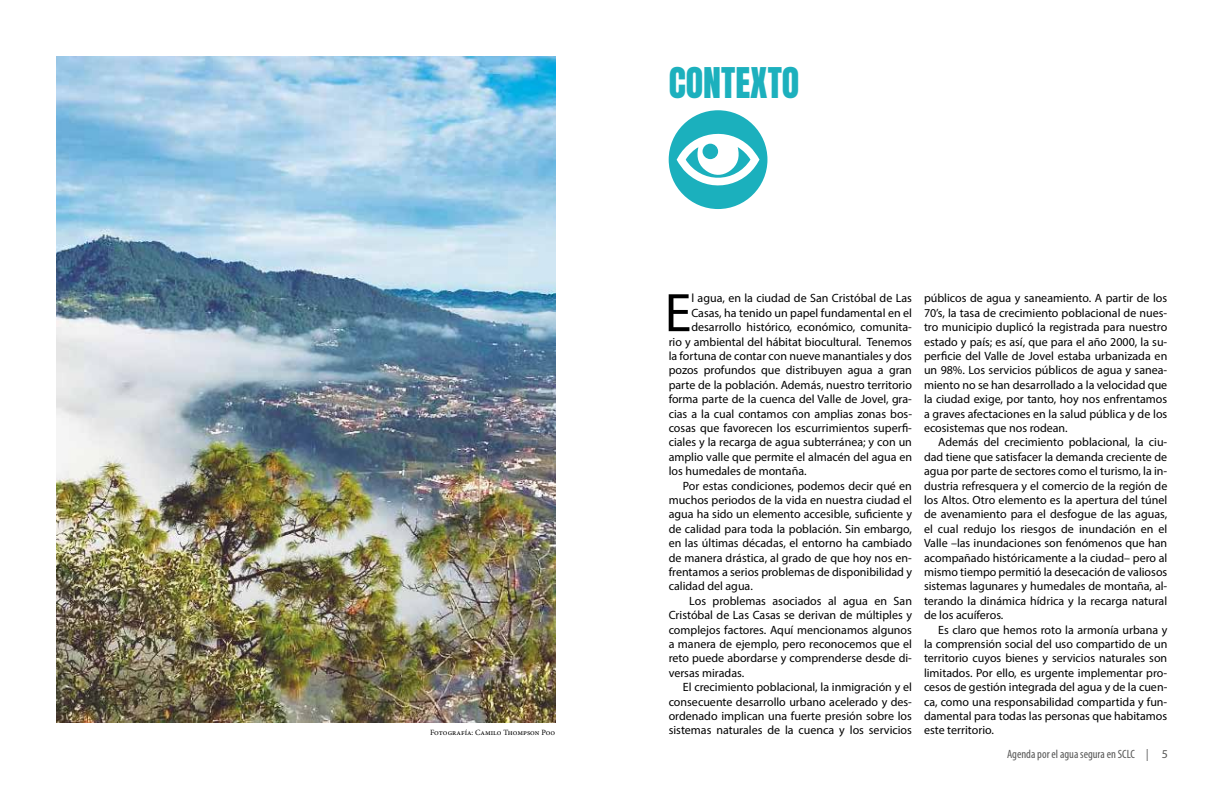
<style>
.page{position:relative;width:1224px;height:792px;background:#fff}
.page>*{position:absolute;margin:0;border:0;box-sizing:border-box;transform-origin:0 0}
.t1{font:54.7px "Myriad Pro";color:#000}
.t2{font:36px "Anton";color:#1cb0bd}
.t3{font:12px/14.4px "Myriad Pro";color:#000;text-align:justify}
.t4{font:condensed 12px "Myriad Pro";color:#575756}
.t5{font:8px "Minion Pro";color:#000}
.s1{font-stretch:normal}
.s2{font-stretch:normal;color:#000}
</style>
<div class="page">
<img style="left:57px;top:57px;width:498px;height:666px">
<div style="left:669px;top:110px;width:98px;height:99px;background:#1bb0bd;border-radius:50%"></div>
<svg style="left:677px;top:126px;width:82px;height:67px"></svg>
<p class="t5" style="left:430px;top:727px;width:127px">Fotografía: Camilo Thompson Poo</p>
<h2 class="t2" style="left:669px;top:64px;width:132px">CONTEXTO</h2>
<h1 class="t1" style="left:665px;top:279px;width:28px">E</h1>
<p class="t3" style="left:691px;top:291px;width:222px">l agua, en la ciudad de San Cristóbal de Las</p>
<p class="t3" style="left:691px;top:305px;width:222px">Casas, ha tenido un papel fundamental en el</p>
<p class="t3" style="left:691px;top:320px;width:222px">desarrollo histórico, económico, comunita-</p>
<p class="t3" style="left:669px;top:334px;width:245px">rio y ambiental del hábitat biocultural. Tenemos</p>
<p class="t3" style="left:669px;top:349px;width:245px">la fortuna de contar con nueve manantiales y dos</p>
<p class="t3" style="left:669px;top:363px;width:245px">pozos profundos que distribuyen agua a gran</p>
<p class="t3" style="left:669px;top:377px;width:245px">parte de la población. Además, nuestro territorio</p>
<p class="t3" style="left:669px;top:392px;width:245px">forma parte de la cuenca del Valle de Jovel, gra-</p>
<p class="t3" style="left:669px;top:406px;width:245px">cias a la cual contamos con amplias zonas bos-</p>
<p class="t3" style="left:669px;top:421px;width:245px">cosas que favorecen los escurrimientos superfi-</p>
<p class="t3" style="left:669px;top:435px;width:245px">ciales y la recarga de agua subterránea; y con un</p>
<p class="t3" style="left:669px;top:449px;width:245px">amplio valle que permite el almacén del agua en</p>
<p class="t3" style="left:669px;top:464px;width:139px">los humedales de montaña.</p>
<p class="t3" style="left:683px;top:478px;width:231px">Por estas condiciones, podemos decir qué en</p>
<p class="t3" style="left:669px;top:493px;width:245px">muchos periodos de la vida en nuestra ciudad el</p>
<p class="t3" style="left:669px;top:507px;width:245px">agua ha sido un elemento accesible, suficiente y</p>
<p class="t3" style="left:669px;top:521px;width:245px">de calidad para toda la población. Sin embargo,</p>
<p class="t3" style="left:669px;top:536px;width:245px">en las últimas décadas, el entorno ha cambiado</p>
<p class="t3" style="left:669px;top:550px;width:245px">de manera drástica, al grado de que hoy nos en-</p>
<p class="t3" style="left:669px;top:565px;width:245px">frentamos a serios problemas de disponibilidad y</p>
<p class="t3" style="left:669px;top:579px;width:86px">calidad del agua.</p>
<p class="t3" style="left:689px;top:593px;width:224px">Los problemas asociados al agua en San</p>
<p class="t3" style="left:669px;top:608px;width:245px">Cristóbal de Las Casas se derivan de múltiples y</p>
<p class="t3" style="left:669px;top:622px;width:245px">complejos factores. Aquí mencionamos algunos</p>
<p class="t3" style="left:669px;top:637px;width:245px">a manera de ejemplo, pero reconocemos que el</p>
<p class="t3" style="left:669px;top:651px;width:245px">reto puede abordarse y comprenderse desde di-</p>
<p class="t3" style="left:669px;top:665px;width:77px">versas miradas.</p>
<p class="t3" style="left:683px;top:680px;width:231px">El crecimiento poblacional, la inmigración y el</p>
<p class="t3" style="left:669px;top:694px;width:245px">consecuente desarrollo urbano acelerado y des-</p>
<p class="t3" style="left:669px;top:709px;width:245px">ordenado implican una fuerte presión sobre los</p>
<p class="t3" style="left:669px;top:723px;width:245px">sistemas naturales de la cuenca y los servicios</p>
<p class="t3" style="left:924px;top:291px;width:245px">públicos de agua y saneamiento. A partir de los 70’s, la tasa de crecimiento poblacional de nues&shy;tro municipio duplicó la registrada para nuestro estado y país; es así, que para el año 2000, la su&shy;perficie del Valle de Jovel estaba urbanizada en un 98%. Los servicios públicos de agua y sanea&shy;miento no se han desarrollado a la velocidad que la ciudad exige, por tanto, hoy nos enfrentamos a graves afectaciones en la salud pública y de los ecosistemas que nos rodean.</p>
<p class="t3" style="left:924px;top:435px;width:245px;text-indent:14px">Además del crecimiento poblacional, la ciu&shy;dad tiene que satisfacer la demanda creciente de agua por parte de sectores como el turismo, la in&shy;dustria refresquera y el comercio de la región de los Altos. Otro elemento es la apertura del túnel de avenamiento para el desfogue de las aguas, el cual redujo los riesgos de inundación en el Valle –las inundaciones son fenómenos que han acompañado históricamente a la ciudad– pero al mismo tiempo permitió la desecación de valiosos sistemas lagunares y humedales de montaña, al&shy;terando la dinámica hídrica y la recarga natural de los acuíferos.</p>
<p class="t3" style="left:924px;top:622px;width:245px;text-indent:14px">Es claro que hemos roto la armonía urbana y la comprensión social del uso compartido de un territorio cuyos bienes y servicios naturales son limitados. Por ello, es urgente implementar pro&shy;cesos de gestión integrada del agua y de la cuen&shy;ca, como una responsabilidad compartida y fun&shy;damental para todas las personas que habitamos este territorio.</p>
<p class="t4" style="left:1007px;top:747px;width:162px">Agenda por el agua segura en SCLC | <span class="s1">5</span></p>
<p class="t4" style="left:1021px;top:749px;width:148px">Agenda por el agua segura en SCLC <span class="s1">|</span> <span class="s2">5</span></p>
</div>
